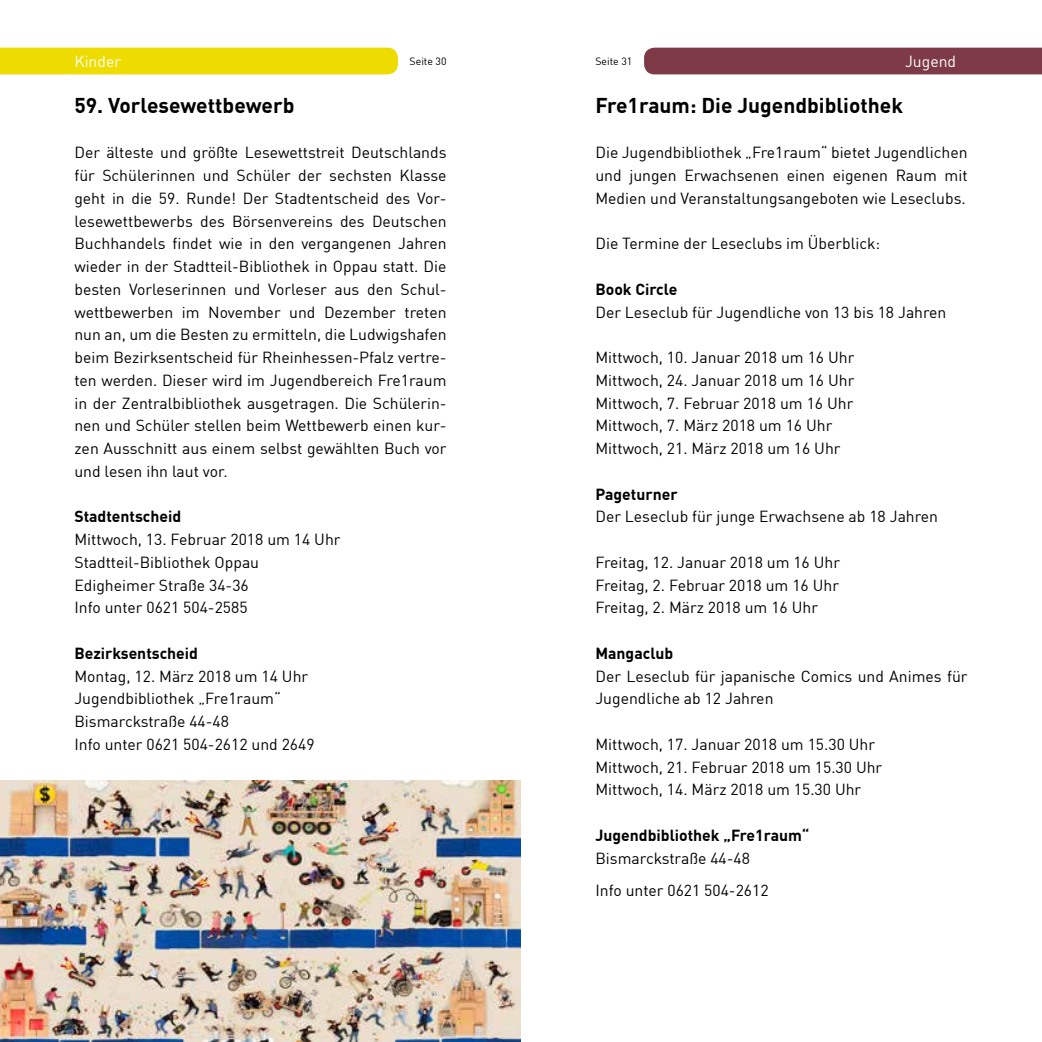
<style>
.page{position:relative;width:1042px;height:1042px;background:#fff}
.page>*{position:absolute;margin:0;border:0;box-sizing:border-box;transform-origin:0 0}
.t1{font:700 21px "DIN Offc";color:#000}
.t2{font:15.75px/22.8px "DIN Offc";color:#000}
.t3{font:700 15.75px "DIN Offc";color:#000}
.t4{font:15.75px "DIN Offc";color:#fff}
.t5{font:10.5px "DIN Offc";color:#000}
</style>
<div class="page">
<div style="left:0;top:48px;width:398px;height:26px;background:#eedc00"></div>
<div style="left:644px;top:48px;width:398px;height:26px;background:#7e3b47"></div>
<img style="left:0;top:780px;width:521px;height:262px">
<p class="t4" style="left:74px;top:52px;width:48px">Kinder</p>
<p class="t5" style="left:409px;top:55px;width:38px">Seite 30</p>
<p class="t5" style="left:595px;top:55px;width:38px">Seite 31</p>
<p class="t4" style="left:905px;top:52px;width:53px">Jugend</p>
<h1 class="t1" style="left:74px;top:91px;width:221px">59. Vorlesewettbewerb</h1>
<p class="t2" style="left:74px;top:141px;width:374px;text-align:justify">Der älteste und größte Lesewettstreit Deutschlands für Schülerinnen und Schüler der sechsten Klasse geht in die 59. Runde! Der Stadtentscheid des Vor&shy;lesewettbewerbs des Börsenvereins des Deutschen Buchhandels findet wie in den vergangenen Jahren wieder in der Stadtteil-Bibliothek in Oppau statt. Die besten Vorleserinnen und Vorleser aus den Schul&shy;wettbewerben im November und Dezember treten nun an, um die Besten zu ermitteln, die Ludwigshafen beim Bezirksentscheid für Rheinhessen-Pfalz vertre&shy;ten werden. Dieser wird im Jugendbereich Fre1raum in der Zentralbibliothek ausgetragen. Die Schülerin&shy;nen und Schüler stellen beim Wettbewerb einen kur&shy;zen Ausschnitt aus einem selbst gewählten Buch vor und lesen ihn laut vor.</p>
<p class="t3" style="left:74px;top:506px;width:108px">Stadtentscheid</p>
<p class="t2" style="left:74px;top:528px;width:268px">Mittwoch, 13. Februar 2018 um 14 Uhr<br>Stadtteil-Bibliothek Oppau<br>Edigheimer Straße 34-36<br>Info unter 0621 504-2585</p>
<p class="t3" style="left:74px;top:643px;width:125px">Bezirksentscheid</p>
<p class="t2" style="left:74px;top:664px;width:242px">Montag, 12. März 2018 um 14 Uhr<br>Jugendbibliothek „Fre1raum“<br>Bismarckstraße 44-48<br>Info unter 0621 504-2612 und 2649</p>
<h1 class="t1" style="left:595px;top:91px;width:309px">Fre1raum: Die Jugendbibliothek</h1>
<p class="t2" style="left:595px;top:141px;width:374px;text-align:justify">Die Jugendbibliothek „Fre1raum“ bietet Jugendlichen und jungen Erwachsenen einen eigenen Raum mit Medien und Veranstaltungsangeboten wie Leseclubs.</p>
<p class="t2" style="left:595px;top:232px;width:286px">Die Termine der Leseclubs im Überblick:</p>
<p class="t3" style="left:595px;top:279px;width:83px">Book Circle</p>
<p class="t2" style="left:595px;top:300px;width:352px">Der Leseclub für Jugendliche von 13 bis 18 Jahren</p>
<p class="t2" style="left:595px;top:346px;width:260px">Mittwoch, 10. Januar 2018 um 16 Uhr Mittwoch, 24. Januar 2018 um 16 Uhr Mittwoch, 7. Februar 2018 um 16 Uhr Mittwoch, 7. März 2018 um 16 Uhr Mittwoch, 21. März 2018 um 16 Uhr</p>
<p class="t3" style="left:595px;top:483px;width:84px">Pageturner</p>
<p class="t2" style="left:595px;top:505px;width:344px">Der Leseclub für junge Erwachsene ab 18 Jahren</p>
<p class="t2" style="left:595px;top:550px;width:246px;text-align:justify">Freitag, 12. Januar 2018 um 16 Uhr Freitag, 2. Februar 2018 um 16 Uhr Freitag, 2. März 2018 um 16 Uhr</p>
<p class="t3" style="left:595px;top:643px;width:79px">Mangaclub</p>
<p class="t2" style="left:595px;top:664px;width:374px">Der Leseclub für japanische Comics und Animes für<br>Jugendliche ab 12 Jahren</p>
<p class="t2" style="left:595px;top:732px;width:288px">Mittwoch, 17. Januar 2018 um 15.30 Uhr<br>Mittwoch, 21. Februar 2018 um 15.30 Uhr<br>Mittwoch, 14. März 2018 um 15.30 Uhr</p>
<p class="t3" style="left:595px;top:825px;width:216px">Jugendbibliothek „Fre1raum“</p>
<p class="t2" style="left:595px;top:841px;width:175px;line-height:32.7px">Bismarckstraße 44-48<br>Info unter 0621 504-2612</p>
</div>
